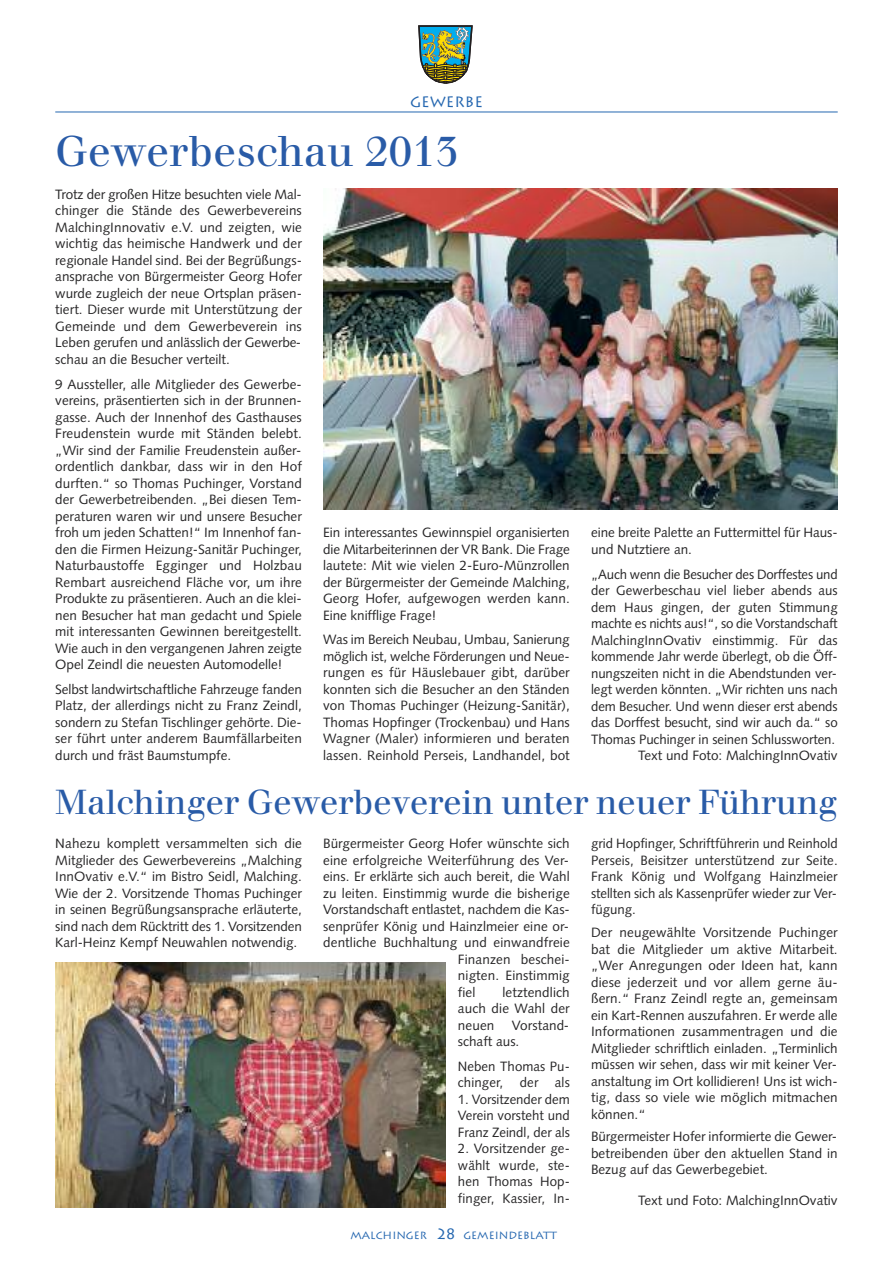
<style>
.page{position:relative;width:893px;height:1263px;background:#fff}
.page>*{position:absolute;margin:0;border:0;box-sizing:border-box;transform-origin:0 0}
.t1{font:42px "Walbaum";color:#295ba7}
.t2{font:33.9px "Walbaum";letter-spacing:-.005em;color:#295ba7}
.t3{font:15px "Lithos";color:#2567b0}
.t4{font:13.5px/16.5px "Syntax";color:#272627;text-align:justify}
.t5{font:10.5px "Lithos";color:#2567b0}
.s1{font-size:15px}
</style>
<div class="page">
<svg style="left:418px;top:25px;width:55px;height:59px;background:#749980"></svg>
<hr style="left:55px;top:112px;width:783px;height:1px;background:#2567b0">
<img style="left:323px;top:189px;width:515px;height:321px">
<img style="left:55px;top:962px;width:391px;height:246px">
<p class="t3" style="left:410px;top:93px;width:74px">GEWERBE</p>
<h1 class="t1" style="left:55px;top:136px;width:405px">Gewerbeschau 2013</h1>
<p class="t4" style="left:55px;top:187px;width:248px">Trotz der großen Hitze besuchten viele Mal&shy;chinger die Stände des Gewerbevereins MalchingInnovativ e.V. und zeigten, wie wichtig das heimische Handwerk und der regionale Handel sind. Bei der Begrüßungs&shy;ansprache von Bürgermeister Georg Hofer wurde zugleich der neue Ortsplan präsen&shy;tiert. Dieser wurde mit Unterstützung der Gemeinde und dem Gewerbeverein ins Leben gerufen und anlässlich der Gewerbe&shy;schau an die Besucher verteilt.</p>
<p class="t4" style="left:55px;top:377px;width:248px">9 Aussteller, alle Mitglieder des Gewerbe&shy;vereins, präsentierten sich in der Brunnen&shy;gasse. Auch der Innenhof des Gasthauses Freudenstein wurde mit Ständen belebt. „Wir sind der Familie Freudenstein außer&shy;ordentlich dankbar, dass wir in den Hof durften.“ so Thomas Puchinger, Vorstand der Gewerbetreibenden. „Bei diesen Tem&shy;peraturen waren wir und unsere Besucher froh um jeden Schatten!“ Im Innenhof fan&shy;den die Firmen Heizung-Sanitär Puchinger, Naturbaustoffe Egginger und Holzbau Rembart ausreichend Fläche vor, um ihre Produkte zu präsentieren. Auch an die klei&shy;nen Besucher hat man gedacht und Spiele mit interessanten Gewinnen bereitgestellt.<br>Wie auch in den vergangenen Jahren zeigte Opel Zeindl die neuesten Automodelle!</p>
<p class="t4" style="left:55px;top:682px;width:248px">Selbst landwirtschaftliche Fahrzeuge fanden Platz, der allerdings nicht zu Franz Zeindl, sondern zu Stefan Tischlinger gehörte. Die&shy;ser führt unter anderem Baumfällarbeiten durch und fräst Baumstumpfe.</p>
<p class="t4" style="left:323px;top:525px;width:248px">Ein interessantes Gewinnspiel organisierten die Mitarbeiterinnen der VR Bank. Die Frage lautete: Mit wie vielen 2-Euro-Münzrollen der Bürgermeister der Gemeinde Malching, Georg Hofer, aufgewogen werden kann.<br>Eine knifflige Frage!</p>
<p class="t4" style="left:323px;top:633px;width:248px">Was im Bereich Neubau, Umbau, Sanierung möglich ist, welche Förderungen und Neue&shy;rungen es für Häuslebauer gibt, darüber konnten sich die Besucher an den Ständen von Thomas Puchinger (Heizung-Sanitär), Thomas Hopfinger (Trockenbau) und Hans Wagner (Maler) informieren und beraten lassen. Reinhold Perseis, Landhandel, bot</p>
<p class="t4" style="left:591px;top:526px;width:248px">eine breite Palette an Futtermittel für Haus&shy;und Nutztiere an.</p>
<p class="t4" style="left:591px;top:567px;width:248px;text-align:right">„Auch wenn die Besucher des Dorffestes und der Gewerbeschau viel lieber abends aus dem Haus gingen, der guten Stimmung machte es nichts aus!“, so die Vorstandschaft MalchingInnOvativ einstimmig. Für das kommende Jahr werde überlegt, ob die Öff&shy;nungszeiten nicht in die Abendstunden ver&shy;legt werden könnten. „Wir richten uns nach dem Besucher. Und wenn dieser erst abends das Dorffest besucht, sind wir auch da.“ so Thomas Puchinger in seinen Schlussworten.<br>Text und Foto: MalchingInnOvativ</p>
<h2 class="t2" style="left:55px;top:790px;width:784px">Malchinger Gewerbeverein unter neuer Führung</h2>
<p class="t4" style="left:55px;top:836px;width:248px">Nahezu komplett versammelten sich die Mitglieder des Gewerbevereins „Malching InnOvativ e.V.“ im Bistro Seidl, Malching.<br>Wie der 2. Vorsitzende Thomas Puchinger in seinen Begrüßungsansprache erläuterte, sind nach dem Rücktritt des 1. Vorsitzenden Karl-Heinz Kempf Neuwahlen notwendig.</p>
<p class="t4" style="left:323px;top:836px;width:248px">Bürgermeister Georg Hofer wünschte sich</p>
<p class="t4" style="left:591px;top:836px;width:248px">grid Hopfinger, Schriftführerin und Reinhold Perseis, Beisitzer unterstützend zur Seite.<br>Frank König und Wolfgang Hainzlmeier stellten sich als Kassenprüfer wieder zur Ver&shy;fügung.</p>
<p class="t4" style="left:591px;top:925px;width:248px">Der neugewählte Vorsitzende Puchinger bat die Mitglieder um aktive Mitarbeit. „Wer Anregungen oder Ideen hat, kann diese jederzeit und vor allem gerne äu&shy;ßern.“ Franz Zeindl regte an, gemeinsam ein Kart-Rennen auszufahren. Er werde alle Informationen zusammentragen und die Mitglieder schriftlich einladen. „Terminlich müssen wir sehen, dass wir mit keiner Ver&shy;anstaltung im Ort kollidieren! Uns ist wich&shy;tig, dass so viele wie möglich mitmachen können.“</p>
<p class="t4" style="left:591px;top:1130px;width:248px">Bürgermeister Hofer informierte die Gewer&shy;betreibenden über den aktuellen Stand in Bezug auf das Gewerbegebiet.</p>
<p class="t4" style="left:638px;top:1193px;width:201px">Text und Foto: MalchingInnOvativ</p>
<p class="t4" style="left:323px;top:853px;width:248px">eine erfolgreiche Weiterführung des Ver-</p>
<p class="t4" style="left:323px;top:869px;width:248px">eins. Er erklärte sich auch bereit, die Wahl</p>
<p class="t4" style="left:323px;top:886px;width:248px">zu leiten. Einstimmig wurde die bisherige</p>
<p class="t4" style="left:323px;top:902px;width:248px">Vorstandschaft entlastet, nachdem die Kas-</p>
<p class="t4" style="left:323px;top:919px;width:247px">senprüfer König und Hainzlmeier eine or-</p>
<p class="t4" style="left:323px;top:935px;width:248px">dentliche Buchhaltung und einwandfreie</p>
<p class="t4" style="left:458px;top:952px;width:113px">Finanzen beschei-</p>
<p class="t4" style="left:458px;top:968px;width:113px">nigten. Einstimmig</p>
<p class="t4" style="left:458px;top:985px;width:19px">fiel</p>
<p class="t4" style="left:458px;top:985px;width:113px;text-indent:44px">letztendlich auch die Wahl der neuen</p>
<p class="t4" style="left:458px;top:1018px;width:113px;text-indent:54px">Vorstand&shy;schaft aus.</p>
<p class="t4" style="left:458px;top:1059px;width:113px">Neben Thomas Pu&shy;chinger, der als</p>
<p class="t4" style="left:458px;top:1092px;width:113px">1. Vorsitzender dem Verein vorsteht und Franz Zeindl, der als</p>
<p class="t4" style="left:458px;top:1142px;width:113px">2. Vorsitzender ge&shy;wählt wurde, ste&shy;hen Thomas Hop&shy;finger, Kassier, In-</p>
<p class="t5" style="left:350px;top:1229px;width:208px">MALCHINGER <span class="s1">28</span> GEMEINDEBLATT</p>
</div>
